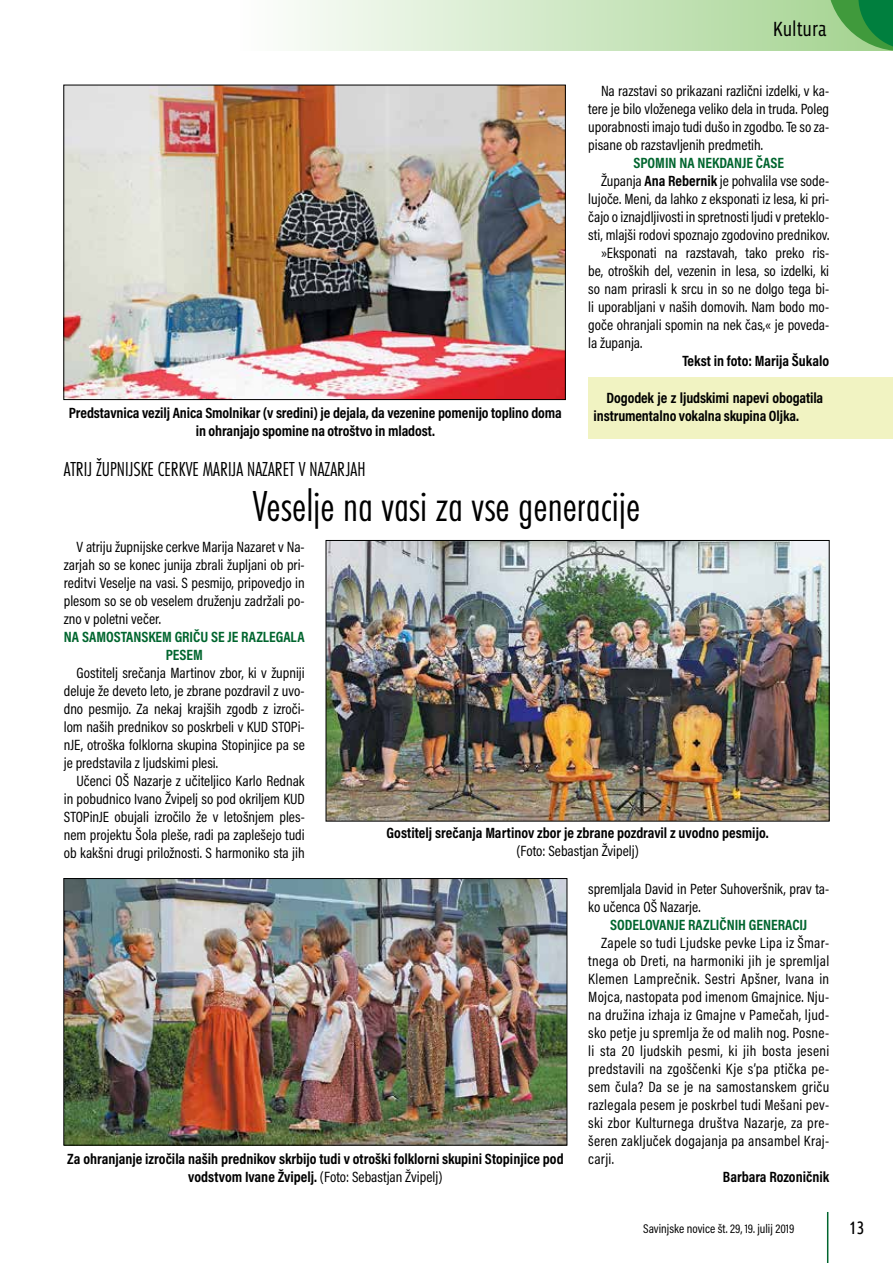
<style>
.page{position:relative;width:893px;height:1263px;background:#fff}
.page>*{position:absolute;margin:0;border:0;box-sizing:border-box;transform-origin:0 0}
.t1{font:45px "Futura TEE Ligh Cond";color:#000}
.t2{font:21px "Futura TEE Ligh Cond";color:#000}
.t3{font:21px "Vista Sans Nar OTCE";color:#000}
.t4{font:18px "Ubuntu Condensed";color:#000}
.t5{font:15px/18px "Acumin Pro Cond";color:#000;text-align:justify}
.t6{font:700 15px/18px "Acumin Pro Cond";letter-spacing:-.005em;color:#000;text-align:center}
.t7{font:700 15px/18px "Acumin Pro Cond";color:#00652e;text-align:center}
.t8{font:12.75px "Acumin Pro Cond";color:#000}
.s1{font-weight:700}
.s2{font-weight:400}
</style>
<div class="page">
<svg style="left:294px;top:0;width:533px;height:51px;background:#d0e8c6"></svg>
<hr style="left:827px;top:1212px;width:1px;height:51px;background:#00652e">
<svg style="left:827px;top:0;width:66px;height:51px;background:#4ea55b"></svg>
<div style="left:588px;top:377px;width:305px;height:61px;background:#f1f3c2"></div>
<img style="left:66px;top:87px;width:498px;height:311px">
<div style="left:64px;top:85px;width:502px;height:315px;border:1px solid #000"></div>
<img style="left:66px;top:880px;width:499px;height:263px">
<div style="left:64px;top:878px;width:503px;height:267px;border:1px solid #000"></div>
<img style="left:328px;top:542px;width:499px;height:277px">
<div style="left:326px;top:540px;width:503px;height:281px;border:1px solid #000"></div>
<p class="t6" style="left:69px;top:404px;width:494px">Predstavnica vezilj Anica Smolnikar (v sredini) je dejala, da vezenine pomenijo toplino doma in ohranjajo spomine na otroštvo in mladost.</p>
<h2 class="t3" style="left:773px;top:17px;width:56px">Kultura</h2>
<p class="t5" style="left:588px;top:82px;width:242px;text-indent:13px">Na razstavi so prikazani različni izdelki, v ka&shy;tere je bilo vloženega veliko dela in truda. Poleg uporabnosti imajo tudi dušo in zgodbo. Te so za&shy;pisane ob razstavljenih predmetih.</p>
<p class="t7" style="left:633px;top:153px;width:152px">SPOMIN NA NEKDANJE ČASE</p>
<p class="t5" style="left:601px;top:172px;width:230px">Županja <span class="s1">Ana Rebernik</span> je pohvalila vse sode-</p>
<p class="t5" style="left:588px;top:190px;width:242px">lujoče. Meni, da lahko z eksponati iz lesa, ki pri-</p>
<p class="t5" style="left:588px;top:208px;width:242px">čajo o iznajdljivosti in spretnosti ljudi v preteklo-</p>
<p class="t5" style="left:588px;top:226px;width:242px">sti, mlajši rodovi spoznajo zgodovino prednikov.</p>
<p class="t5" style="left:601px;top:244px;width:230px">»Eksponati na razstavah, tako preko ris-</p>
<p class="t5" style="left:588px;top:262px;width:242px">be, otroških del, vezenin in lesa, so izdelki, ki</p>
<p class="t5" style="left:588px;top:280px;width:242px">so nam prirasli k srcu in so ne dolgo tega bi-</p>
<p class="t5" style="left:588px;top:298px;width:242px">li uporabljani v naših domovih. Nam bodo mo-</p>
<p class="t5" style="left:588px;top:316px;width:242px">goče ohranjali spomin na nek čas,« je poveda-</p>
<p class="t5" style="left:588px;top:334px;width:56px">la županja.</p>
<p class="t6" style="left:682px;top:351px;width:148px">Tekst in foto: Marija Šukalo</p>
<p class="t6" style="left:594px;top:389px;width:231px;text-align:left;text-indent:13px">Dogodek je z ljudskimi napevi obogatila instrumentalno vokalna skupina Oljka.</p>
<h2 class="t2" style="left:64px;top:457px;width:303px">ATRIJ ŽUPNIJSKE CERKVE MARIJA NAZARET V NAZARJAH</h2>
<h1 class="t1" style="left:253px;top:480px;width:389px">Veselje na vasi za vse generacije</h1>
<p class="t5" style="left:64px;top:537px;width:242px;text-indent:13px">V atriju župnijske cerkve Marija Nazaret v Na&shy;zarjah so se konec junija zbrali župljani ob pri&shy;reditvi Veselje na vasi. S pesmijo, pripovedjo in plesom so se ob veselem druženju zadržali po&shy;zno v poletni večer.</p>
<p class="t7" style="left:64px;top:627px;width:242px">NA SAMOSTANSKEM GRIČU SE JE RAZLEGALA<br>PESEM</p>
<p class="t5" style="left:64px;top:663px;width:242px;text-indent:13px">Gostitelj srečanja Martinov zbor, ki v župniji deluje že deveto leto, je zbrane pozdravil z uvo&shy;dno pesmijo. Za nekaj krajših zgodb z izroči&shy;lom naših prednikov so poskrbeli v KUD STOPi&shy;nJE, otroška folklorna skupina Stopinjice pa se je predstavila z ljudskimi plesi.</p>
<p class="t5" style="left:64px;top:771px;width:242px;text-indent:13px">Učenci OŠ Nazarje z učiteljico Karlo Rednak in pobudnico Ivano Žvipelj so pod okriljem KUD STOPinJE obujali izročilo že v letošnjem ples&shy;nem projektu Šola pleše, radi pa zaplešejo tudi ob kakšni drugi priložnosti. S harmoniko sta jih</p>
<p class="t6" style="left:387px;top:823px;width:383px">Gostitelj srečanja Martinov zbor je zbrane pozdravil z uvodno pesmijo.</p>
<p class="t5" style="left:516px;top:842px;width:124px">(Foto: Sebastjan Žvipelj)</p>
<p class="t6" style="left:67px;top:1149px;width:498px">Za ohranjanje izročila naših prednikov skrbijo tudi v otroški folklorni skupini Stopinjice pod vodstvom Ivane Žvipelj. <span class="s2">(Foto: Sebastjan Žvipelj)</span></p>
<p class="t5" style="left:588px;top:880px;width:242px">spremljala David in Peter Suhoveršnik, prav ta&shy;ko učenca OŠ Nazarje.</p>
<p class="t7" style="left:610px;top:916px;width:199px">SODELOVANJE RAZLIČNIH GENERACIJ</p>
<p class="t5" style="left:588px;top:934px;width:242px;text-indent:13px">Zapele so tudi Ljudske pevke Lipa iz Šmar&shy;tnega ob Dreti, na harmoniki jih je spremljal Klemen Lamprečnik. Sestri Apšner, Ivana in Mojca, nastopata pod imenom Gmajnice. Nju&shy;na družina izhaja iz Gmajne v Pamečah, ljud&shy;sko petje ju spremlja že od malih nog. Posne&shy;li sta 20 ljudskih pesmi, ki jih bosta jeseni predstavili na zgoščenki Kje s’pa ptička pe&shy;sem čula? Da se je na samostanskem griču razlegala pesem je poskrbel tudi Mešani pev&shy;ski zbor Kulturnega društva Nazarje, za pre&shy;šeren zaključek dogajanja pa ansambel Kraj&shy;carji.</p>
<p class="t6" style="left:723px;top:1168px;width:108px">Barbara Rozoničnik</p>
<p class="t8" style="left:643px;top:1221px;width:153px">Savinjske novice št. 29, 19. julij 2019</p>
<p class="t4" style="left:849px;top:1216px;width:17px">13</p>
</div>
